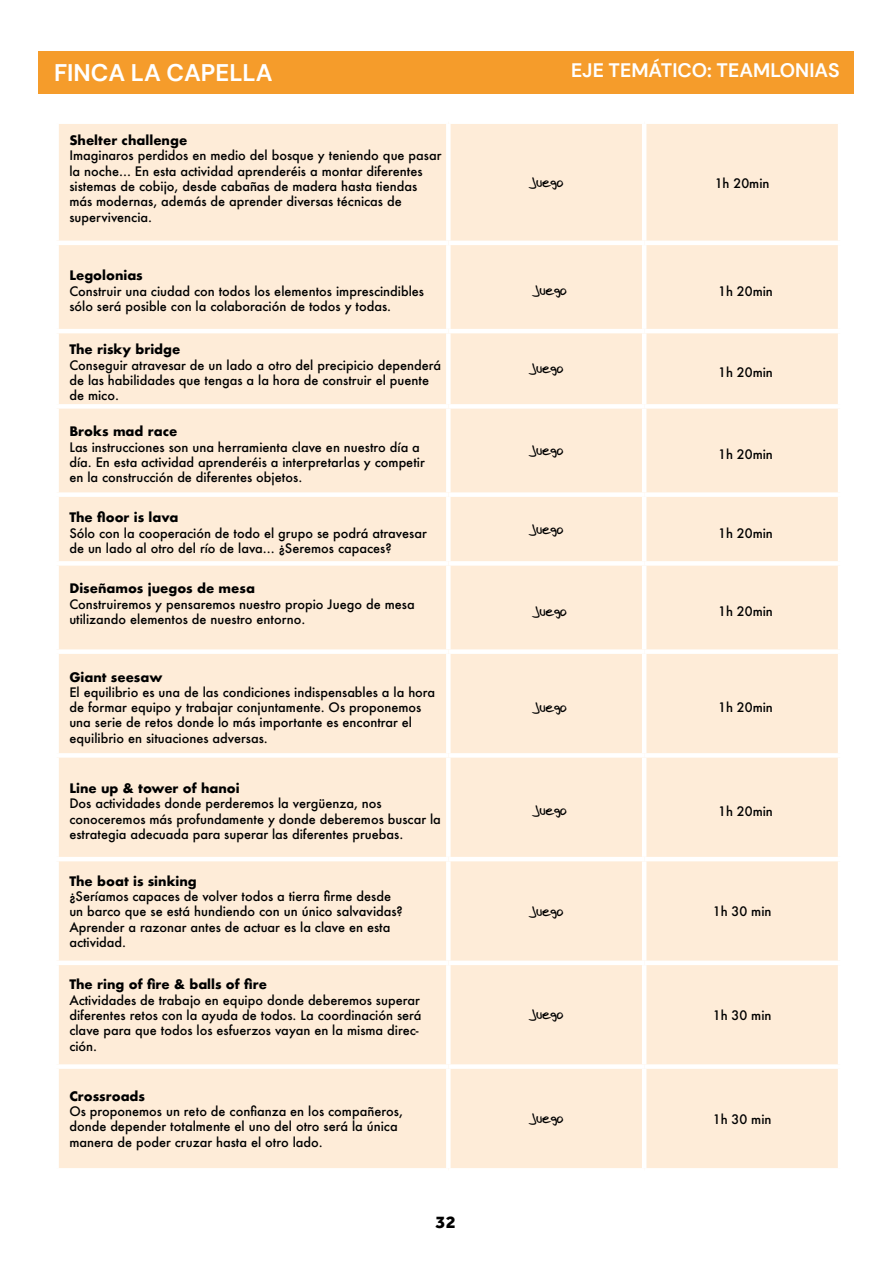
<style>
.page{position:relative;width:893px;height:1263px;background:#fff}
.page>*{position:absolute;margin:0;border:0;box-sizing:border-box;transform-origin:0 0}
.t1{font:700 24px "DM Sans";color:#fff}
.t2{font:700 19.5px "DM Sans";color:#fff}
.t3{font:800 18px "Effra";color:#000}
.t4{font:500 12.75px/15.3px "Futura";color:#000}
.t5{font:700 12.75px "Futura";color:#000}
.t6{font:12.75px "Jose Fernandez";color:#000}
</style>
<div class="page">
<div style="left:39px;top:51px;width:815px;height:43px;background:#f59c2b"></div>
<div style="left:59px;top:124px;width:779px;height:1044px;background:#feecd8"></div>
<div style="left:446px;top:861px;width:5px;height:99px;background:#fff"></div>
<hr style="left:642px;top:861px;width:4px;height:99px;background:#fff">
<div style="left:446px;top:965px;width:5px;height:99px;background:#fff"></div>
<hr style="left:642px;top:965px;width:4px;height:99px;background:#fff">
<div style="left:446px;top:1069px;width:5px;height:99px;background:#fff"></div>
<hr style="left:642px;top:1069px;width:4px;height:99px;background:#fff">
<div style="left:446px;top:124px;width:5px;height:117px;background:#fff"></div>
<hr style="left:642px;top:124px;width:4px;height:117px;background:#fff">
<hr style="left:54px;top:241px;width:394px;height:4px;background:#fff">
<hr style="left:448px;top:241px;width:196px;height:4px;background:#fff">
<div style="left:446px;top:245px;width:5px;height:84px;background:#fff"></div>
<hr style="left:644px;top:241px;width:198px;height:4px;background:#fff">
<hr style="left:642px;top:245px;width:4px;height:84px;background:#fff">
<hr style="left:54px;top:329px;width:394px;height:4px;background:#fff">
<hr style="left:448px;top:329px;width:196px;height:4px;background:#fff">
<div style="left:446px;top:333px;width:5px;height:71px;background:#fff"></div>
<hr style="left:644px;top:329px;width:198px;height:4px;background:#fff">
<hr style="left:642px;top:333px;width:4px;height:71px;background:#fff">
<div style="left:54px;top:404px;width:394px;height:5px;background:#fff"></div>
<div style="left:448px;top:404px;width:196px;height:5px;background:#fff"></div>
<div style="left:446px;top:409px;width:5px;height:83px;background:#fff"></div>
<div style="left:644px;top:404px;width:198px;height:5px;background:#fff"></div>
<hr style="left:642px;top:409px;width:4px;height:83px;background:#fff">
<div style="left:54px;top:492px;width:394px;height:5px;background:#fff"></div>
<div style="left:448px;top:492px;width:196px;height:5px;background:#fff"></div>
<div style="left:446px;top:497px;width:5px;height:64px;background:#fff"></div>
<div style="left:644px;top:492px;width:198px;height:5px;background:#fff"></div>
<hr style="left:642px;top:497px;width:4px;height:64px;background:#fff">
<div style="left:54px;top:561px;width:394px;height:5px;background:#fff"></div>
<div style="left:448px;top:561px;width:196px;height:5px;background:#fff"></div>
<div style="left:446px;top:566px;width:5px;height:83px;background:#fff"></div>
<div style="left:644px;top:561px;width:198px;height:5px;background:#fff"></div>
<hr style="left:642px;top:566px;width:4px;height:83px;background:#fff">
<div style="left:54px;top:649px;width:394px;height:5px;background:#fff"></div>
<div style="left:448px;top:649px;width:196px;height:5px;background:#fff"></div>
<div style="left:446px;top:654px;width:5px;height:99px;background:#fff"></div>
<div style="left:644px;top:649px;width:198px;height:5px;background:#fff"></div>
<hr style="left:642px;top:654px;width:4px;height:99px;background:#fff">
<div style="left:54px;top:753px;width:394px;height:5px;background:#fff"></div>
<div style="left:448px;top:753px;width:196px;height:5px;background:#fff"></div>
<div style="left:446px;top:758px;width:5px;height:99px;background:#fff"></div>
<div style="left:644px;top:753px;width:198px;height:5px;background:#fff"></div>
<hr style="left:642px;top:758px;width:4px;height:99px;background:#fff">
<hr style="left:54px;top:857px;width:394px;height:4px;background:#fff">
<hr style="left:448px;top:857px;width:196px;height:4px;background:#fff">
<hr style="left:644px;top:857px;width:198px;height:4px;background:#fff">
<div style="left:54px;top:960px;width:394px;height:5px;background:#fff"></div>
<div style="left:448px;top:960px;width:196px;height:5px;background:#fff"></div>
<div style="left:644px;top:960px;width:198px;height:5px;background:#fff"></div>
<div style="left:54px;top:1064px;width:394px;height:5px;background:#fff"></div>
<div style="left:448px;top:1064px;width:196px;height:5px;background:#fff"></div>
<div style="left:644px;top:1064px;width:198px;height:5px;background:#fff"></div>
<h1 class="t1" style="left:54px;top:58px;width:220px">FINCA LA CAPELLA</h1>
<h2 class="t2" style="left:571px;top:58px;width:270px">EJE TEMÁTICO: TEAMLONIAS</h2>
<p class="t5" style="left:69px;top:131px;width:119px">Shelter challenge</p>
<p class="t4" style="left:69px;top:148px;width:374px">Imaginaros perdidos en medio del bosque y teniendo que pasar la noche... En esta actividad aprenderéis a montar diferentes sistemas de cobijo, desde cabañas de madera hasta tiendas más modernas, además de aprender diversas técnicas de supervivencia.</p>
<p class="t6" style="left:529px;top:175px;width:35px">Juego</p>
<p class="t4" style="left:715px;top:175px;width:56px">1h 20min</p>
<p class="t5" style="left:69px;top:266px;width:75px">Legolonias</p>
<p class="t4" style="left:69px;top:283px;width:356px">Construir una ciudad con todos los elementos imprescindibles sólo será posible con la colaboración de todos y todas.</p>
<p class="t6" style="left:533px;top:283px;width:35px">Juego</p>
<p class="t4" style="left:718px;top:283px;width:56px">1h 20min</p>
<p class="t5" style="left:69px;top:340px;width:113px">The risky bridge</p>
<p class="t4" style="left:69px;top:357px;width:373px">Conseguir atravesar de un lado a otro del precipicio dependerá de las habilidades que tengas a la hora de construir el puente de mico.</p>
<p class="t6" style="left:529px;top:362px;width:35px">Juego</p>
<p class="t4" style="left:718px;top:365px;width:56px">1h 20min</p>
<p class="t5" style="left:69px;top:422px;width:109px">Broks mad race</p>
<p class="t4" style="left:69px;top:439px;width:357px">Las instrucciones son una herramienta clave en nuestro día a día. En esta actividad aprenderéis a interpretarlas y competir en la construcción de diferentes objetos.</p>
<p class="t6" style="left:529px;top:444px;width:35px">Juego</p>
<p class="t4" style="left:718px;top:447px;width:56px">1h 20min</p>
<p class="t5" style="left:69px;top:508px;width:111px">The floor is lava</p>
<p class="t4" style="left:69px;top:525px;width:359px">Sólo con la cooperación de todo el grupo se podrá atravesar de un lado al otro del río de lava... ¿Seremos capaces?</p>
<p class="t6" style="left:529px;top:522px;width:35px">Juego</p>
<p class="t4" style="left:718px;top:525px;width:56px">1h 20min</p>
<p class="t5" style="left:69px;top:579px;width:187px">Diseñamos juegos de mesa</p>
<p class="t4" style="left:69px;top:596px;width:347px">Construiremos y pensaremos nuestro propio Juego de mesa utilizando elementos de nuestro entorno.</p>
<p class="t6" style="left:533px;top:604px;width:35px">Juego</p>
<p class="t4" style="left:718px;top:603px;width:56px">1h 20min</p>
<p class="t5" style="left:69px;top:667px;width:95px">Giant seesaw</p>
<p class="t4" style="left:69px;top:684px;width:367px">El equilibrio es una de las condiciones indispensables a la hora de formar equipo y trabajar conjuntamente. Os proponemos una serie de retos donde lo más importante es encontrar el equilibrio en situaciones adversas.</p>
<p class="t6" style="left:533px;top:700px;width:35px">Juego</p>
<p class="t4" style="left:718px;top:699px;width:56px">1h 20min</p>
<p class="t5" style="left:69px;top:779px;width:172px">Line up &amp; tower of hanoi</p>
<p class="t4" style="left:69px;top:796px;width:373px">Dos actividades donde perderemos la vergüenza, nos conoceremos más profundamente y donde deberemos buscar la estrategia adecuada para superar las diferentes pruebas.</p>
<p class="t6" style="left:533px;top:804px;width:35px">Juego</p>
<p class="t4" style="left:718px;top:803px;width:56px">1h 20min</p>
<p class="t5" style="left:69px;top:872px;width:129px">The boat is sinking</p>
<p class="t4" style="left:69px;top:888px;width:335px">¿Seríamos capaces de volver todos a tierra firme desde un barco que se está hundiendo con un único salvavidas?<br>Aprender a razonar antes de actuar es la clave en esta actividad.</p>
<p class="t6" style="left:529px;top:904px;width:35px">Juego</p>
<p class="t4" style="left:713px;top:904px;width:60px">1h 30 min</p>
<p class="t5" style="left:69px;top:975px;width:199px">The ring of fire &amp; balls of fire</p>
<p class="t4" style="left:69px;top:992px;width:354px">Actividades de trabajo en equipo donde deberemos superar diferentes retos con la ayuda de todos. La coordinación será clave para que todos los esfuerzos vayan en la misma direc&shy;ción.</p>
<p class="t6" style="left:529px;top:1008px;width:35px">Juego</p>
<p class="t4" style="left:713px;top:1007px;width:60px">1h 30 min</p>
<p class="t5" style="left:69px;top:1087px;width:77px">Crossroads</p>
<p class="t4" style="left:69px;top:1103px;width:335px">Os proponemos un reto de confianza en los compañeros, donde depender totalmente el uno del otro será la única manera de poder cruzar hasta el otro lado.</p>
<p class="t6" style="left:529px;top:1111px;width:35px">Juego</p>
<p class="t4" style="left:713px;top:1111px;width:60px">1h 30 min</p>
<h3 class="t3" style="left:436px;top:1211px;width:22px">32</h3>
</div>
